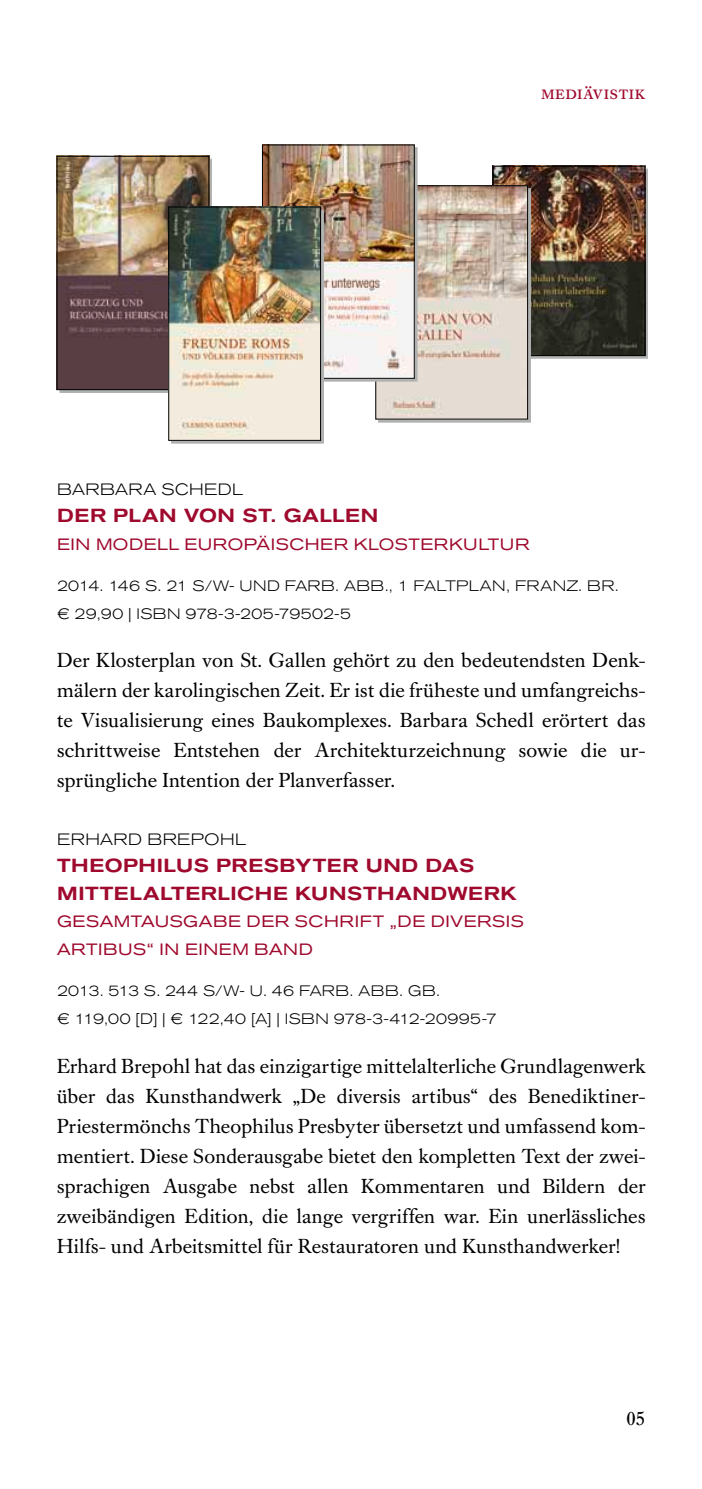
<style>
.page{position:relative;width:702px;height:1489px;background:#fff}
.page>*{position:absolute;margin:0;border:0;box-sizing:border-box;transform-origin:0 0}
.t1{font:20px/30px "Caslon Buch BQ";letter-spacing:.015em;color:#000;text-align:justify}
.t2{font:20px "Caslon Buch Expert BQ";letter-spacing:.025em;color:#9f092d}
.t3{font:500 expanded 18.75px/27.5px "Akzidenz Grotesk BQ";letter-spacing:.03em;color:#9f092d}
.t4{font:18.75px "Caslon Book BE";color:#000}
.t5{font:expanded 16.25px/27.5px "Akzidenz Grotesk BQ";letter-spacing:.035em;color:#9f092d}
.t6{font:300 expanded 16.25px "Akzidenz Grotesk BQ";letter-spacing:.025em;color:#000}
.t7{font:300 expanded 15px/27.5px "Akzidenz Grotesk BQ";letter-spacing:.02em;color:#000}
</style>
<div class="page">
<svg style="left:531px;top:169px;width:117px;height:190px"></svg>
<img style="left:495px;top:168px;width:148px;height:186px">
<div style="left:493px;top:166px;width:152px;height:190px;border:1px solid #000"></div>
<img style="left:59px;top:158px;width:148px;height:230px">
<div style="left:57px;top:156px;width:152px;height:234px;border:1px solid #000"></div>
<svg style="left:378px;top:188px;width:153px;height:234px"></svg>
<img style="left:377px;top:187px;width:149px;height:230px">
<div style="left:375px;top:185px;width:153px;height:234px;border:1px solid #000"></div>
<svg style="left:265px;top:147px;width:152px;height:234px;background:#9d9a97"></svg>
<img style="left:264px;top:147px;width:148px;height:229px">
<div style="left:171px;top:209px;width:153px;height:234px;background:linear-gradient(to right,#b0b2b2,#afb1b1)"></div>
<img style="left:170px;top:209px;width:149px;height:229px">
<div style="left:168px;top:207px;width:153px;height:233px;border:1px solid #000"></div>
<p class="t2" style="left:541px;top:80px;width:106px">mediävistik</p>
<p class="t6" style="left:57px;top:480px;width:188px">BARBARA SCHEDL</p>
<p class="t3" style="left:57px;top:502px;width:323px">DER PLAN VON ST. GALLEN</p>
<p class="t5" style="left:57px;top:530px;width:474px">EIN MODELL EUROPÄISCHER KLOSTERKULTUR</p>
<p class="t7" style="left:57px;top:572px;width:563px">2014. 146 S. 21 S/W- UN D FARB. ABB., 1 FALTPLAN , FRANZ. BR. € 29,90 | ISB</p>
<p class="t7" style="left:167px;top:599px;width:185px">N 978-3-205-79502-5</p>
<p class="t1" style="left:57px;top:646px;width:590px">Der Klosterplan von St. Gallen gehört zu den bedeutendsten Denk&shy;mälern der karolingischen Zeit. Er ist die früheste und umfangreichs&shy;te Visualisierung eines Baukomplexes. Barbara Schedl erörtert das schrittweise Entstehen der Architekturzeichnung sowie die ur&shy;sprüngliche Intention der Planverfasser.</p>
<p class="t6" style="left:57px;top:830px;width:191px">ERHARD BREPOHL</p>
<p class="t3" style="left:57px;top:852px;width:460px">THEOPHILUS PRESBYTER UND DAS<br>M ITTELALTERLICHE KUNSTHANDWERK</p>
<p class="t5" style="left:57px;top:908px;width:468px">GESAMTAUSGABE DER SCHRIFT „DE DIVERSIS<br>ARTIBUS“ IN EINEM BAND</p>
<p class="t7" style="left:57px;top:977px;width:384px">2013. 513 S. 244 S/W- U. 46 FARB. ABB. GB. € 119,00 [D] | € 122,40 [A] | ISB</p>
<p class="t7" style="left:315px;top:1004px;width:183px">N 978-3-412-20995-7</p>
<p class="t1" style="left:57px;top:1051px;width:590px">Erhard Brepohl hat das einzigartige mittelalterliche Grundlagenwerk über das Kunsthandwerk „De diversis artibus“ des Benediktiner-Priestermönchs Theophilus Presbyter übersetzt und umfassend kom&shy;mentiert. Diese Sonderausgabe bietet den kompletten Text der zwei&shy;sprachigen Ausgabe nebst allen Kommentaren und Bildern der zweibändigen Edition, die lange vergriffen war. Ein unerlässliches Hilfs- und Arbeitsmittel für Restauratoren und Kunsthandwerker!</p>
<p class="t4" style="left:626px;top:1407px;width:20px">05</p>
</div>
